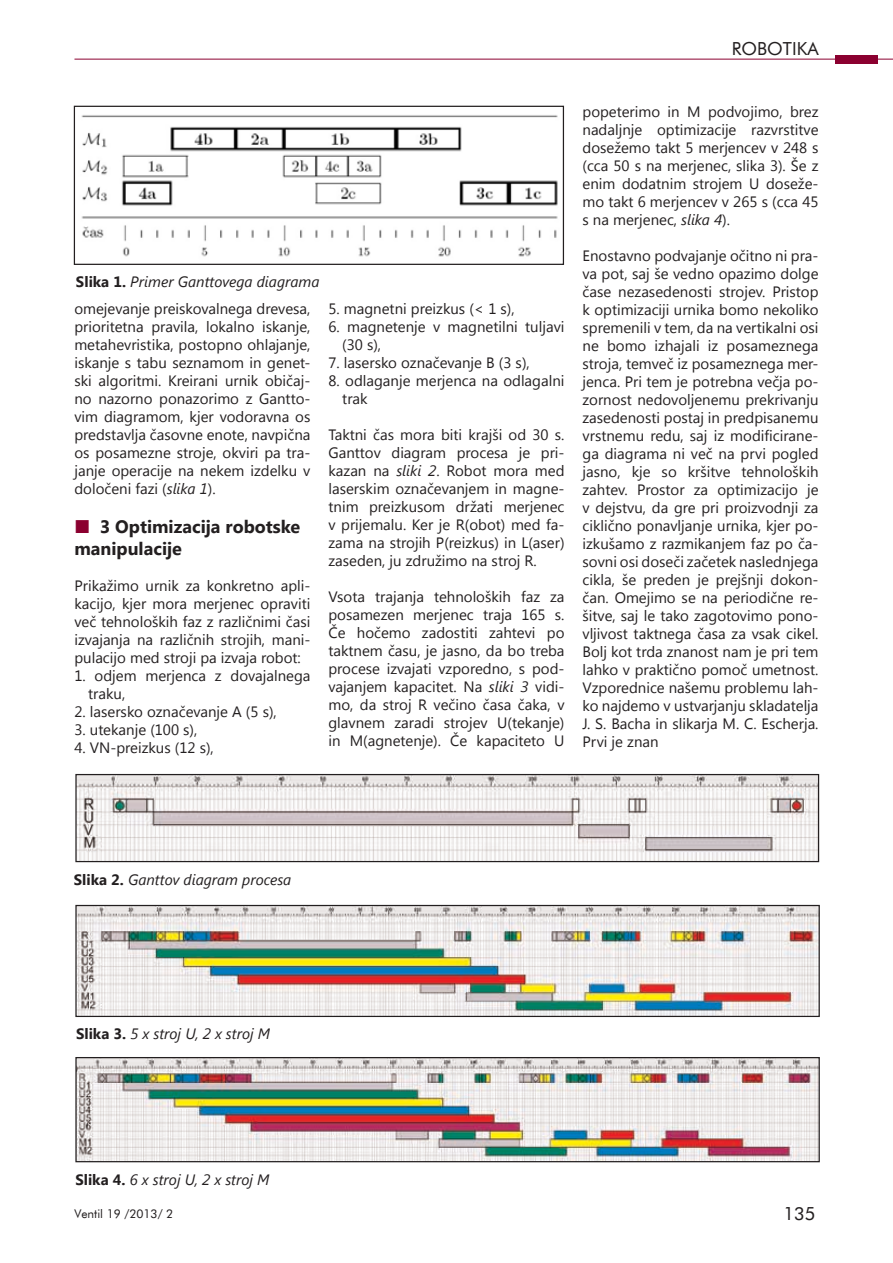
<style>
.page{position:relative;width:893px;height:1263px;background:#fff}
.page>*{position:absolute;margin:0;border:0;box-sizing:border-box;transform-origin:0 0}
.t1{font:700 18px/21.6px "Segoe UI";color:#231f20}
.t2{font:18px "Futura BT";color:#231f20}
.t3{font:15px/18px "Segoe UI";color:#231f20;text-align:justify}
.t4{font:italic 15px "Segoe UI";color:#231f20}
.t5{font:12px "Futura BT";color:#231f20}
.s1{font-weight:700;font-style:normal}
.s2{font-style:italic}
.s3{font-size:18.3px;color:#8b0030}
</style>
<div class="page">
<hr style="left:74px;top:59px;width:819px;height:1px;background:#8b0030">
<div style="left:835px;top:55px;width:43px;height:8px;background:#8b0030"></div>
<img style="left:81px;top:115px;width:477px;height:142px">
<div style="left:74px;top:106px;width:490px;height:159px;border:1px solid #231f20"></div>
<img style="left:77px;top:776px;width:740px;height:84px">
<div style="left:75px;top:774px;width:744px;height:88px;border:1px solid #231f20"></div>
<img style="left:77px;top:907px;width:741px;height:108px">
<div style="left:75px;top:905px;width:745px;height:112px;border:1px solid #231f20"></div>
<img style="left:77px;top:1059px;width:741px;height:101px">
<div style="left:75px;top:1057px;width:745px;height:105px;border:1px solid #231f20"></div>
<p class="t2" style="left:732px;top:38px;width:88px">ROBOTIKA</p>
<p class="t4" style="left:76px;top:271px;width:245px"><span class="s1">Slika 1.</span> Primer Ganttovega diagrama</p>
<p class="t3" style="left:74px;top:298px;width:238px">omejevanje preiskovalnega drevesa, prioritetna pravila, lokalno iskanje, metahevristika, postopno ohlajanje, iskanje s tabu seznamom in genet&shy;ski algoritmi. Kreirani urnik običaj&shy;no nazorno ponazorimo z Gantto&shy;vim diagramom, kjer vodoravna os predstavlja časovne enote, navpična os posamezne stroje, okviri pa tra&shy;janje operacije na nekem izdelku v določeni fazi (<span class="s2">slika 1</span>).</p>
<p class="t1" style="left:74px;top:515px;width:227px"><span class="s3">■</span> 3 Optimizacija robotske manipulacije</p>
<p class="t3" style="left:74px;top:576px;width:238px">Prikažimo urnik za konkretno apli&shy;kacijo, kjer mora merjenec opraviti več tehnoloških faz z različnimi časi izvajanja na različnih strojih, mani&shy;pulacijo med stroji pa izvaja robot:</p>
<p class="t3" style="left:88px;top:666px;width:224px;text-indent:-14px">1. odjem merjenca z dovajalnega traku,</p>
<p class="t3" style="left:74px;top:702px;width:204px">2. lasersko označevanje A (5 s),</p>
<p class="t3" style="left:74px;top:720px;width:124px">3. utekanje (100 s),</p>
<p class="t3" style="left:74px;top:738px;width:141px">4. VN-preizkus (12 s),</p>
<p class="t3" style="left:328px;top:299px;width:188px">5. magnetni preizkus (&lt; 1 s),</p>
<p class="t3" style="left:342px;top:317px;width:224px;text-indent:-14px">6. magnetenje v magnetilni tuljavi (30 s),</p>
<p class="t3" style="left:328px;top:353px;width:203px">7. lasersko označevanje B (3 s),</p>
<p class="t3" style="left:342px;top:371px;width:224px;text-indent:-14px">8. odlaganje merjenca na odlagalni trak</p>
<p class="t3" style="left:328px;top:425px;width:238px">Taktni čas mora biti krajši od 30 s.<br>Ganttov diagram procesa je pri&shy;kazan na <span class="s2">sliki 2</span>. Robot mora med laserskim označevanjem in magne&shy;tnim preizkusom držati merjenec v prijemalu. Ker je R(obot) med fa&shy;zama na strojih P(reizkus) in L(aser) zaseden, ju združimo na stroj R.</p>
<p class="t3" style="left:328px;top:587px;width:238px">Vsota trajanja tehnoloških faz za posamezen merjenec traja 165 s.<br>Če hočemo zadostiti zahtevi po taktnem času, je jasno, da bo treba procese izvajati vzporedno, s pod&shy;vajanjem kapacitet. Na <span class="s2">sliki 3</span> vidi&shy;mo, da stroj R večino časa čaka, v glavnem zaradi strojev U(tekanje) in M(agnetenje). Če kapaciteto U</p>
<p class="t3" style="left:582px;top:102px;width:238px">popeterimo in M podvojimo, brez nadaljnje optimizacije razvrstitve dosežemo takt 5 merjencev v 248 s (cca 50 s na merjenec, slika 3). Še z enim dodatnim strojem U doseže&shy;mo takt 6 merjencev v 265 s (cca 45 s na merjenec, <span class="s2">slika 4</span>).</p>
<p class="t3" style="left:582px;top:246px;width:238px">Enostavno podvajanje očitno ni pra&shy;va pot, saj še vedno opazimo dolge čase nezasedenosti strojev. Pristop k optimizaciji urnika bomo nekoliko spremenili v tem, da na vertikalni osi ne bomo izhajali iz posameznega stroja, temveč iz posameznega mer&shy;jenca. Pri tem je potrebna večja po&shy;zornost nedovoljenemu prekrivanju zasedenosti postaj in predpisanemu vrstnemu redu, saj iz modificirane&shy;ga diagrama ni več na prvi pogled jasno, kje so kršitve tehnoloških zahtev. Prostor za optimizacijo je v dejstvu, da gre pri proizvodnji za ciklično ponavljanje urnika, kjer po&shy;izkušamo z razmikanjem faz po ča&shy;sovni osi doseči začetek naslednjega cikla, še preden je prejšnji dokon&shy;čan. Omejimo se na periodične re&shy;šitve, saj le tako zagotovimo pono&shy;vljivost taktnega časa za vsak cikel.<br>Bolj kot trda znanost nam je pri tem lahko v praktično pomoč umetnost.<br>Vzporednice našemu problemu lah&shy;ko najdemo v ustvarjanju skladatelja J. S. Bacha in slikarja M. C. Escherja.<br>Prvi je znan</p>
<p class="t4" style="left:74px;top:869px;width:219px"><span class="s1">Slika 2.</span> Ganttov diagram procesa</p>
<p class="t4" style="left:76px;top:1023px;width:196px"><span class="s1">Slika 3.</span> 5 x stroj U, 2 x stroj M</p>
<p class="t4" style="left:75px;top:1169px;width:196px"><span class="s1">Slika 4.</span> 6 x stroj U, 2 x stroj M</p>
<p class="t5" style="left:74px;top:1206px;width:100px">Ventil 19 /2013/ 2</p>
<p class="t2" style="left:783px;top:1203px;width:33px">135</p>
</div>
